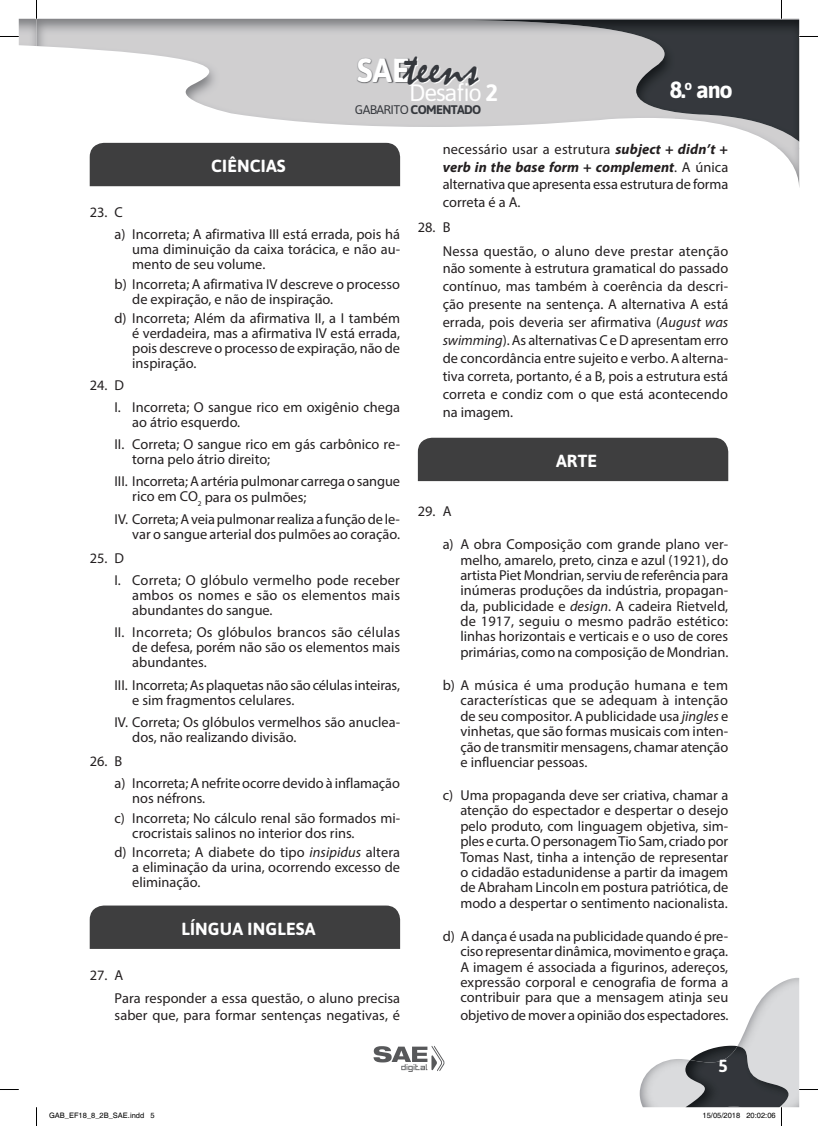
<style>
.page{position:relative;width:818px;height:1126px;background:#fff}
.page>*{position:absolute;margin:0;border:0;box-sizing:border-box;transform-origin:0 0}
.t1{font:49px "Mistral";color:#35383d}
.t2{font:23.75px "Asap";letter-spacing:-.05em;color:#fff}
.t3{font:700 23.38px "Asap";color:#fff}
.t4{font:700 17.5px "Asap";letter-spacing:.01em;color:#fff}
.t5{font:14.38px/15.4px "Myriad Pro";color:#231f20}
.t6{font:700 12.5px "Asap";letter-spacing:-.05em;color:#35383d}
.t7{font:7.5px "Helvetica";color:#000}
.s1{font-family:"Asap";font-weight:700;font-size:33.62px;color:#fff}
.s2{font-weight:700}
.s3{font-weight:400}
.s4{font-style:italic}
.s5{font-weight:700;font-style:italic}
</style>
<div class="page">
<img style="left:185px;top:61px;width:270px;height:66px">
<img style="left:769px;top:142px;width:29px;height:6px">
<img style="left:778px;top:148px;width:21px;height:36px">
<img style="left:455px;top:20px;width:344px;height:122px">
<img style="left:639px;top:977px;width:159px;height:130px">
<img style="left:685px;top:1045px;width:103px;height:62px">
<div style="left:90px;top:143px;width:310px;height:43px;background:#3e3e3f"></div>
<div style="left:90px;top:905px;width:310px;height:43px;background:#3e3e3f"></div>
<div style="left:417px;top:437px;width:310px;height:44px;background:#3e3e3f"></div>
<img style="left:357px;top:57px;width:52px;height:26px">
<svg style="left:373px;top:1046px;width:71px;height:25px"></svg>
<hr style="left:798px;top:35px;width:19px;height:3px;background:#fff">
<svg style="left:0;top:36px;width:19px;height:1px"></svg>
<svg style="left:798px;top:36px;width:19px;height:1px"></svg>
<svg style="left:0;top:1089px;width:19px;height:1px"></svg>
<svg style="left:798px;top:1089px;width:19px;height:1px"></svg>
<svg style="left:36px;top:0;width:1px;height:19px"></svg>
<svg style="left:36px;top:1107px;width:1px;height:18px"></svg>
<svg style="left:702px;top:1107px;width:78px;height:1px"></svg>
<h1 class="t1" style="left:356px;top:38px;width:124px"><span class="s1">SAE</span>teens</h1>
<h2 class="t2" style="left:409px;top:77px;width:90px">Desafio <span class="s2">2</span></h2>
<p class="t6" style="left:354px;top:101px;width:128px"><span class="s3">GABARITO</span> COMENTADO</p>
<h3 class="t3" style="left:669px;top:74px;width:65px">8.<sup>o</sup> ano</h3>
<p class="t4" style="left:211px;top:154px;width:76px">CIÊNCIAS</p>
<p class="t5" style="left:114px;top:201px;width:287px;line-height:22.1px;text-indent:-25px">23. C<br>a) Incorreta; A afirmativa III está errada, pois há</p>
<p class="t5" style="left:132px;top:242px;width:269px;line-height:15px">uma diminuição da caixa torácica, e não au&shy;mento de seu volume.</p>
<p class="t5" style="left:132px;top:276px;width:269px;line-height:15px;text-indent:-18px">b) Incorreta; A afirmativa IV descreve o processo de expiração, e não de inspiração.</p>
<p class="t5" style="left:132px;top:310px;width:269px;line-height:15px;text-align:justify;text-indent:-18px">d) Incorreta; Além da afirmativa II, a I também é verdadeira, mas a afirmativa IV está errada, pois descreve o processo de expiração, não de inspiração.</p>
<p class="t5" style="left:114px;top:374px;width:287px;line-height:22.1px;text-indent:-25px">24. D<br>I. Incorreta; O sangue rico em oxigênio chega</p>
<p class="t5" style="left:114px;top:411px;width:287px;line-height:22.1px;text-indent:18px">ao átrio esquerdo.<br>II. Correta; O sangue rico em gás carbônico re-</p>
<p class="t5" style="left:114px;top:448px;width:287px;line-height:22.1px;text-indent:18px">torna pelo átrio direito;<br>III. Incorreta; A artéria pulmonar carrega o sangue</p>
<p class="t5" style="left:114px;top:485px;width:287px;line-height:22.1px;text-indent:18px">rico em CO<sub>2</sub> para os pulmões;<br>IV. Correta; A veia pulmonar realiza a função de le-</p>
<p class="t5" style="left:132px;top:526px;width:269px">var o sangue arterial dos pulmões ao coração.</p>
<p class="t5" style="left:114px;top:547px;width:287px;line-height:22.1px;text-indent:-25px">25. D<br>I. Correta; O glóbulo vermelho pode receber</p>
<p class="t5" style="left:132px;top:587px;width:269px;line-height:15px">ambos os nomes e são os elementos mais abundantes do sangue.</p>
<p class="t5" style="left:132px;top:624px;width:269px;line-height:15px;text-align:justify;text-indent:-18px">II. Incorreta; Os glóbulos brancos são células de defesa, porém não são os elementos mais abundantes.</p>
<p class="t5" style="left:132px;top:677px;width:269px;line-height:15px;text-indent:-18px">III. Incorreta; As plaquetas não são células inteiras, e sim fragmentos celulares.</p>
<p class="t5" style="left:132px;top:714px;width:269px;line-height:15px;text-indent:-18px">IV. Correta; Os glóbulos vermelhos são anuclea&shy;dos, não realizando divisão.</p>
<p class="t5" style="left:114px;top:750px;width:287px;line-height:22.1px;text-indent:-25px">26. B<br>a) Incorreta; A nefrite ocorre devido à inflamação</p>
<p class="t5" style="left:114px;top:788px;width:287px;line-height:19.4px;text-indent:18px">nos néfrons.<br>c) Incorreta; No cálculo renal são formados mi-</p>
<p class="t5" style="left:114px;top:823px;width:287px;line-height:19.4px;text-indent:18px">crocristais salinos no interior dos rins.<br>d) Incorreta; A diabete do tipo <span class="s4">insipidus</span> altera</p>
<p class="t5" style="left:132px;top:859px;width:269px;line-height:15px">a eliminação da urina, ocorrendo excesso de eliminação.</p>
<p class="t4" style="left:181px;top:916px;width:136px">LÍNGUA INGLESA</p>
<p class="t5" style="left:114px;top:963px;width:287px;line-height:22.9px;text-indent:-25px">27. A<br>Para responder a essa questão, o aluno precisa</p>
<p class="t5" style="left:114px;top:1007px;width:287px">saber que, para formar sentenças negativas, é</p>
<p class="t5" style="left:442px;top:140px;width:287px;line-height:17.9px;text-align:justify">necessário usar a estrutura <span class="s5">subject + didn’t + verb in the base form + complement</span>. A única alternativa que apresenta essa estrutura de forma correta é a A.</p>
<p class="t5" style="left:442px;top:216px;width:287px;line-height:23.1px;text-indent:-25px">28. B<br>Nessa questão, o aluno deve prestar atenção</p>
<p class="t5" style="left:442px;top:259px;width:287px;line-height:17.9px;text-align:justify">não somente à estrutura gramatical do passado contínuo, mas também à coerência da descri&shy;ção presente na sentença. A alternativa A está errada, pois deveria ser afirmativa (<span class="s4">August was swimming</span>). As alternativas C e D apresentam erro de concordância entre sujeito e verbo. A alterna&shy;tiva correta, portanto, é a B, pois a estrutura está correta e condiz com o que está acontecendo na imagem.</p>
<p class="t4" style="left:555px;top:449px;width:43px">ARTE</p>
<p class="t5" style="left:417px;top:503px;width:35px">29. A</p>
<p class="t5" style="left:460px;top:536px;width:269px;text-align:justify;text-indent:-18px">a) A obra Composição com grande plano ver&shy;melho, amarelo, preto, cinza e azul (1921), do artista Piet Mondrian, serviu de referência para inúmeras produções da indústria, propagan&shy;da, publicidade e <span class="s4">d esign</span>. A cadeira Rietveld, de 1917, seguiu o mesmo padrão estético: linhas horizontais e verticais e o uso de cores primárias, como na composição de Mondrian.</p>
<p class="t5" style="left:460px;top:677px;width:269px;text-align:justify;text-indent:-18px">b) A música é uma produção humana e tem características que se adequam à intenção de seu compositor. A publicidade usa <span class="s4">jingles</span> e vinhetas, que são formas musicais com inten&shy;ção de transmitir mensagens, chamar atenção e influenciar pessoas.</p>
<p class="t5" style="left:460px;top:787px;width:269px;text-align:justify;text-indent:-18px">c) Uma propaganda deve ser criativa, chamar a atenção do espectador e despertar o desejo pelo produto, com linguagem objetiva, sim&shy;ples e curta. O personagem Tio Sam, criado por Tomas Nast, tinha a intenção de representar o cidadão estadunidense a partir da imagem de Abraham Lincoln em postura patriótica, de modo a despertar o sentimento nacionalista.</p>
<p class="t5" style="left:460px;top:928px;width:269px;text-align:justify;text-indent:-18px">d) A dança é usada na publicidade quando é pre&shy;ciso representar dinâmica, movimento e graça.<br>A imagem é associada a figurinos, adereços, expressão corporal e cenografia de forma a contribuir para que a mensagem atinja seu</p>
<p class="t5" style="left:460px;top:1007px;width:269px">objetivo de mover a opinião dos espectadores.</p>
<p class="t4" style="left:718px;top:1054px;width:11px">5</p>
<p class="t7" style="left:49px;top:1111px;width:107px">GAB_EF18_8_2B_SAE.indd 5</p>
<p class="t7" style="left:702px;top:1111px;width:74px">15/05/2018 20:02:06</p>
</div>
